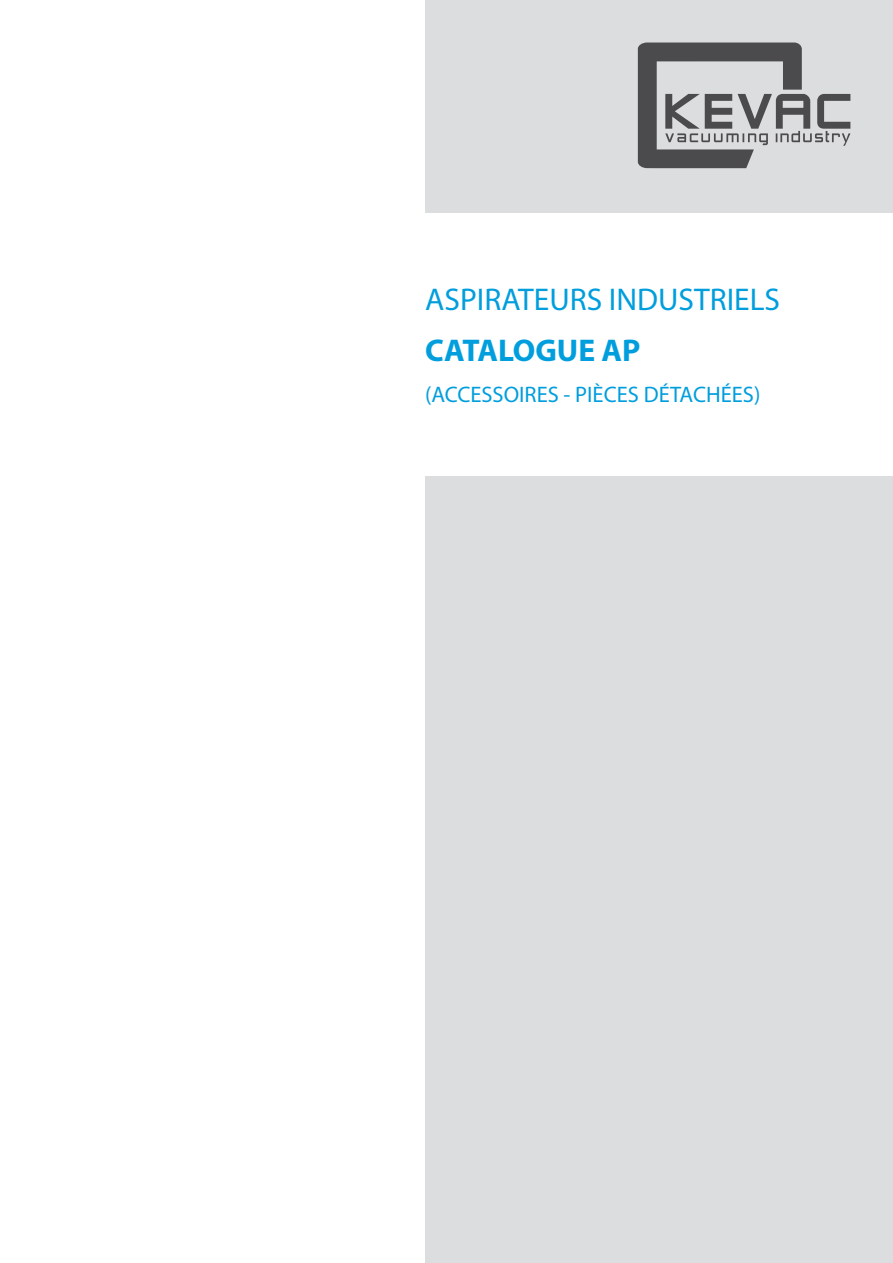
<style>
.page{position:relative;width:893px;height:1263px;background:#fff}
.page>*{position:absolute;margin:0;border:0;box-sizing:border-box;transform-origin:0 0}
.Stile_Tabella__un{font:31.5px "Myriad Pro";color:#009edd}
.Stile_Tabella__un-2{font:700 31.5px "Myriad Pro";color:#009edd}
.Stile_Tabella__un-3{font:22.5px "Myriad Pro";color:#009edd}
</style>
<div class="page">
<div style="left:425px;top:0;width:468px;height:213px;background:#dcddde"></div>
<div style="left:425px;top:476px;width:468px;height:787px;background:#dcddde"></div>
<svg style="left:638px;top:43px;width:212px;height:125px"></svg>
<p class="Stile_Tabella__un" style="left:425px;top:280px;width:356px">ASPIRATEURS INDUSTRIELS</p>
<p class="Stile_Tabella__un-2" style="left:425px;top:330px;width:217px">CATALOGUE AP</p>
<p class="Stile_Tabella__un-3" style="left:425px;top:381px;width:337px">(ACCESSOIRES - PIÈCES DÉTACHÉES)</p>
</div>
